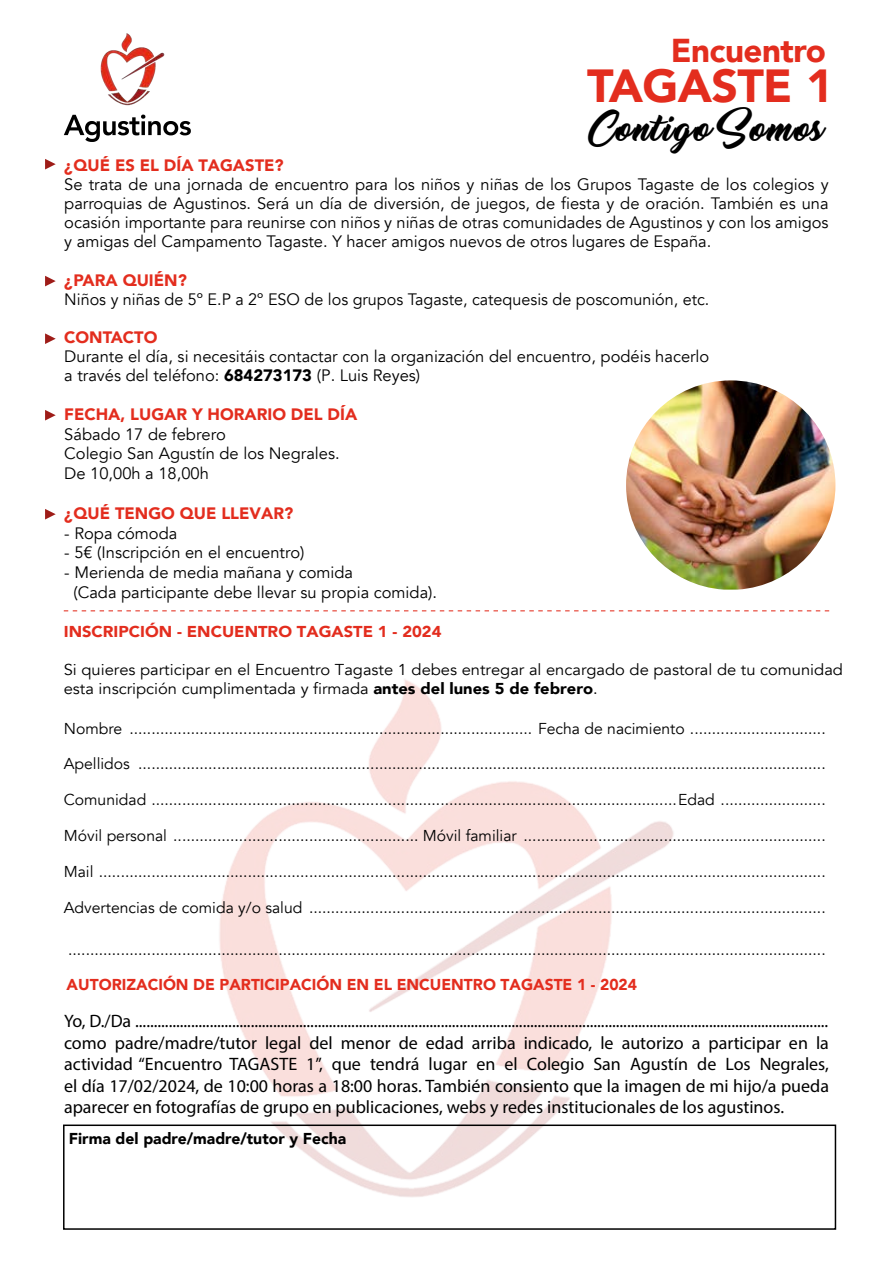
<style>
.page{position:relative;width:893px;height:1263px;background:#fff}
.page>*{position:absolute;margin:0;border:0;box-sizing:border-box;transform-origin:0 0}
.t1{font:900 46.35px "Avenir";letter-spacing:-.015em;color:#e32d1e}
.t2{font:900 33px "Avenir";letter-spacing:-.015em;color:#e32d1e}
.t3{font:29.85px "Thinking Of Betty";color:#000}
.t4{font:18px/21.6px "Myriad Pro";color:#000;text-align:justify}
.t5{font:16.5px/18.9px "Avenir";color:#000}
.t6{font:900 16.5px "Avenir";color:#e32d1e}
.t7{font:15.75px "Avenir";color:#000}
.t8{font:15.75px/18.9px "Avenir";color:#000;scale:1.05 1}
.t9{font:900 15.75px "Avenir";color:#e32d1e}
.t10{font:900 15.75px "Avenir";color:#e32d1e;scale:1.05 1}
.t11{font:900 15.75px "Avenir";color:#000}
.s1{font-weight:900}
</style>
<div class="page">
<img style="left:219px;top:679px;width:455px;height:518px">
<svg style="left:64px;top:115px;width:127px;height:27px"></svg>
<svg style="left:45px;top:159px;width:11px;height:10px"></svg>
<svg style="left:45px;top:276px;width:11px;height:10px"></svg>
<svg style="left:45px;top:333px;width:11px;height:11px"></svg>
<svg style="left:45px;top:410px;width:11px;height:10px"></svg>
<svg style="left:45px;top:509px;width:11px;height:10px"></svg>
<svg style="left:64px;top:610px;width:765px;height:1px"></svg>
<img style="left:626px;top:380px;width:209px;height:210px;border-radius:103px">
<img style="left:100px;top:33px;width:65px;height:73px">
<div style="left:63px;top:1124px;width:773px;height:106px;border:2px solid #000"></div>
<h2 class="t2" style="left:671px;top:23px;width:157px">Encuentro</h2>
<h1 class="t1" style="left:587px;top:46px;width:248px">TAGASTE 1</h1>
<h3 class="t3" style="left:590px;top:113px;width:237px">Contigo Somos</h3>
<p class="t6" style="left:64px;top:151px;width:221px">¿QUÉ ES EL DÍA TAGASTE?</p>
<p class="t5" style="left:64px;top:175px;width:766px;text-align:justify">Se trata de una jornada de encuentro para los niños y niñas de los Grupos Tagaste de los colegios y parroquias de Agustinos. Será un día de diversión, de juegos, de fiesta y de oración. También es una ocasión importante para reunirse con niños y niñas de otras comunidades de Agustinos y con los amigos y amigas del Campamento Tagaste. Y hacer amigos nuevos de otros lugares de España.</p>
<p class="t6" style="left:64px;top:266px;width:124px">¿PARA QUIÉN?</p>
<p class="t5" style="left:64px;top:290px;width:647px">Niños y niñas de 5º E.P a 2º ESO de los grupos Tagaste, catequesis de poscomunión, etc.</p>
<p class="t6" style="left:64px;top:323px;width:95px">CONTACTO</p>
<p class="t5" style="left:64px;top:347px;width:647px">Durante el día, si necesitáis contactar con la organización del encuentro, podéis hacerlo a través del teléfono: <span class="s1">684273173</span> (P. Luis Reyes)</p>
<p class="t6" style="left:64px;top:400px;width:294px">FECHA, LUGAR Y HORARIO DEL DÍA</p>
<p class="t5" style="left:64px;top:424px;width:277px;line-height:19.8px">Sábado 17 de febrero<br>Colegio San Agustín de los Negrales.<br>De 10,00h a 18,00h</p>
<p class="t6" style="left:64px;top:499px;width:230px">¿QUÉ TENGO QUE LLEVAR?</p>
<p class="t5" style="left:64px;top:524px;width:115px">- Ropa cómoda</p>
<p class="t5" style="left:64px;top:543px;width:242px">- 5€ (Inscripción en el encuentro)</p>
<p class="t5" style="left:73px;top:563px;width:365px;line-height:19.8px;text-indent:-9px">- Merienda de media mañana y comida<br>(Cada participante debe llevar su propia comida).</p>
<p class="t10" style="left:64px;top:618px;width:361px">INSCRIPCIÓN - ENCUENTRO TAGASTE 1 - 2024</p>
<p class="t8" style="left:64px;top:660px;width:744px">Si quieres participar en el Encuentro Tagaste 1 debes entregar al encargado de pastoral de tu comunidad esta inscripción cumplimentada y firmada <span class="s1">antes del lunes 5 de febrero</span>.</p>
<p class="t7" style="left:64px;top:719px;width:763px">Nombre ............................................................................................ Fecha de nacimiento ...............................</p>
<p class="t7" style="left:64px;top:755px;width:763px">Apellidos .............................................................................................................................................................</p>
<p class="t7" style="left:64px;top:790px;width:763px">Comunidad ........................................................................................................................Edad ........................</p>
<p class="t7" style="left:64px;top:826px;width:763px">Móvil personal ........................................................ Móvil familiar .....................................................................</p>
<p class="t7" style="left:64px;top:862px;width:763px">Mail ......................................................................................................................................................................</p>
<p class="t7" style="left:64px;top:898px;width:763px">Advertencias de comida y/o salud ......................................................................................................................</p>
<p class="t7" style="left:68px;top:940px;width:759px">.............................................................................................................................................................................</p>
<p class="t9" style="left:67px;top:971px;width:572px">AUTORIZACIÓN DE PARTICIPACIÓN EN EL ENCUENTRO TAGASTE 1 - 2024</p>
<p class="t4" style="left:64px;top:1010px;width:766px">Yo, D./Da .......................................................................................................................................................................................... como padre/madre/tutor legal del menor de edad arriba indicado, le autorizo a participar en la actividad “Encuentro TAGASTE 1”, que tendrá lugar en el Colegio San Agustín de Los Negrales, el día 17/02/2024, de 10:00 horas a 18:00 horas. También consiento que la imagen de mi hijo/a pueda aparecer en fotografías de grupo en publicaciones, webs y redes institucionales de los agustinos.</p>
<p class="t11" style="left:69px;top:1125px;width:279px">Firma del padre/madre/tutor y Fecha</p>
</div>
